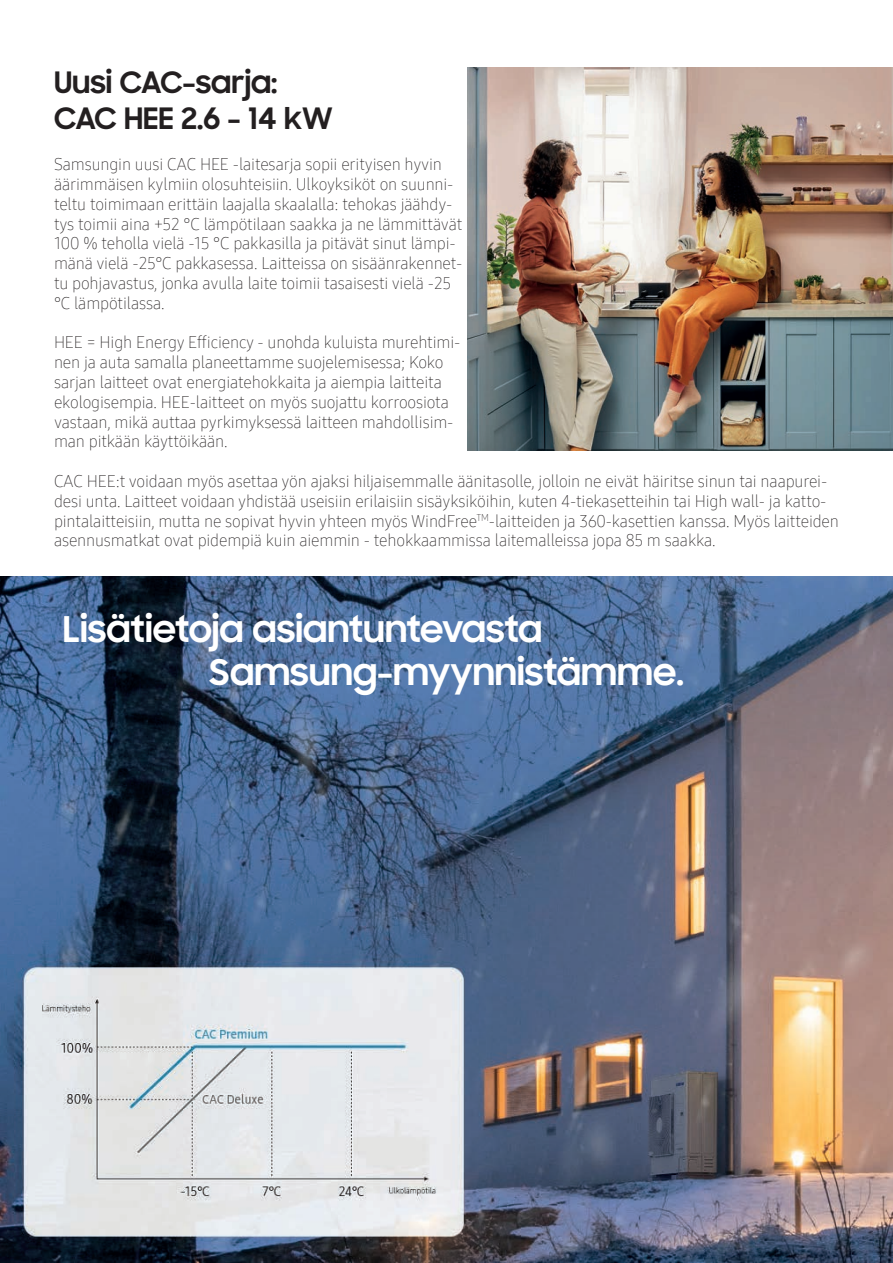
<style>
.page{position:relative;width:893px;height:1263px;background:#fff}
.page>*{position:absolute;margin:0;border:0;box-sizing:border-box;transform-origin:0 0}
.t1{font:700 36px/43.2px "Samsung Sharp Sans";color:#fff}
.t2{font:700 30px/36px "Samsung Sharp Sans";color:#231f20}
.t3{font:16.5px/19.8px "Samsung One 200";letter-spacing:-.01em;color:#231f20}
</style>
<div class="page">
<img style="left:1px;top:577px;width:892px;height:686px">
<img style="left:468px;top:68px;width:425px;height:382px">
<h2 class="t2" style="left:54px;top:62px;width:280px">Uusi CAC-sarja:<br>CAC HEE 2.6 - 14 kW</h2>
<p class="t3" style="left:54px;top:154px;width:410px">Samsungin uusi CAC HEE -laitesarja sopii erityisen hyvin äärimmäisen kylmiin olosuhteisiin. Ulkoyksiköt on suunni&shy;teltu toimimaan erittäin laajalla skaalalla: tehokas jäähdy&shy;tys toimii aina +52 °C lämpötilaan saakka ja ne lämmittävät 100 % teholla vielä -15 °C pakkasilla ja pitävät sinut lämpi&shy;mänä vielä -25°C pakkasessa. Laitteissa on sisäänrakennet&shy;tu pohjavastus, jonka avulla laite toimii tasaisesti vielä -25 °C lämpötilassa.</p>
<p class="t3" style="left:54px;top:332px;width:408px">HEE = High Energy Efficiency - unohda kuluista murehtimi&shy;nen ja auta samalla planeettamme suojelemisessa; Koko sarjan laitteet ovat energiatehokkaita ja aiempia laitteita ekologisempia. HEE-laitteet on myös suojattu korroosiota vastaan, mikä auttaa pyrkimyksessä laitteen mahdollisim&shy;man pitkään käyttöikään.</p>
<p class="t3" style="left:54px;top:471px;width:786px">CAC HEE:t voidaan myös asettaa yön ajaksi hiljaisemmalle äänitasolle, jolloin ne eivät häiritse sinun tai naapurei&shy;desi unta. Laitteet voidaan yhdistää useisiin erilaisiin sisäyksiköihin, kuten 4-tiekasetteihin tai High wall- ja katto&shy;pintalaitteisiin, mutta ne sopivat hyvin yhteen myös WindFree<sup>TM</sup>-laitteiden ja 360-kasettien kanssa. Myös laitteiden asennusmatkat ovat pidempiä kuin aiemmin - tehokkaammissa laitemalleissa jopa 85 m saakka.</p>
<h1 class="t1" style="left:209px;top:605px;width:476px;text-indent:-146px">Lisätietoja asiantuntevasta<br>Samsung-myynnistämme.</h1>
</div>
